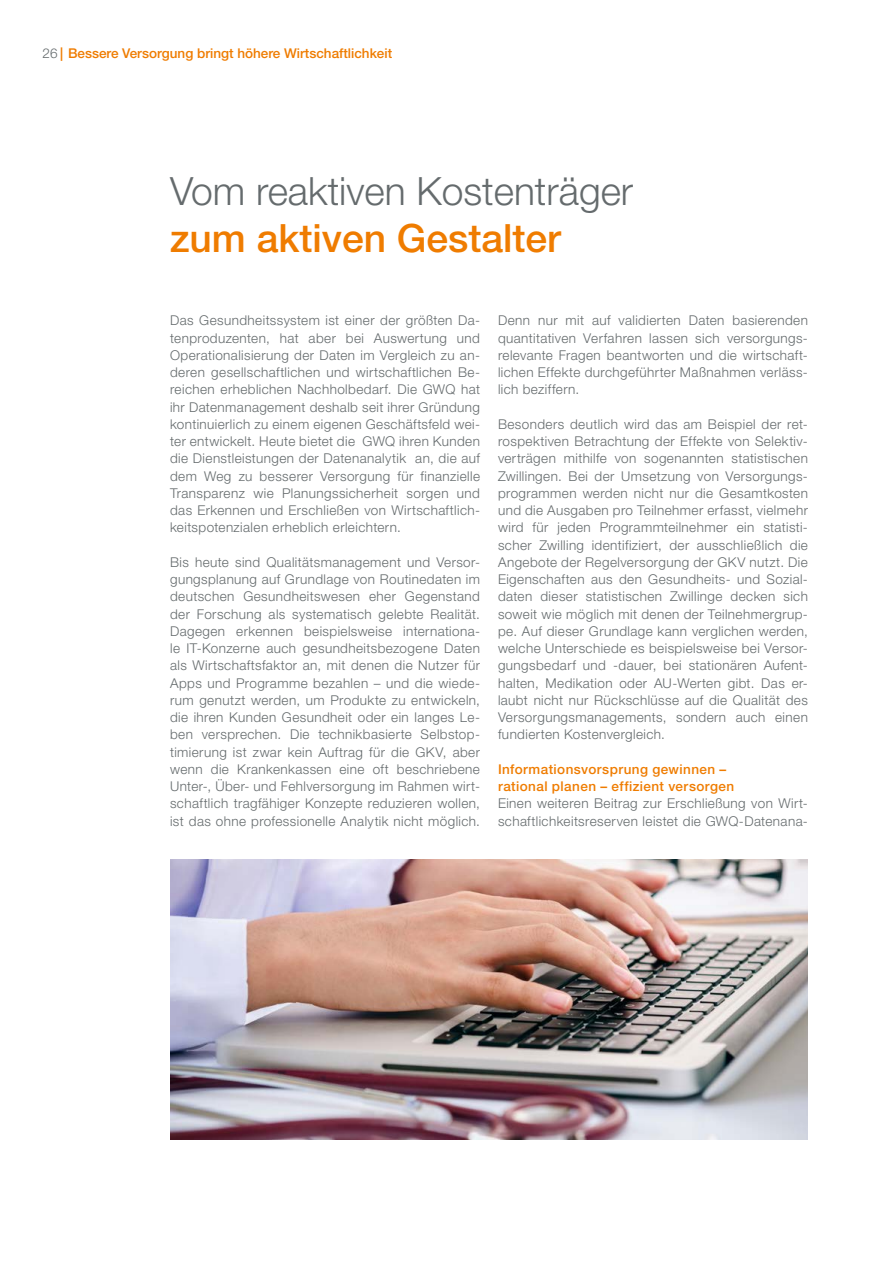
<style>
.page{position:relative;width:893px;height:1263px;background:#fff}
.page>*{position:absolute;margin:0;border:0;box-sizing:border-box;transform-origin:0 0}
.t1{font:300 39px "Helvetica Neue";color:#656b6d}
.t2{font:500 39px "Helvetica Neue";color:#ef7c00}
.t3{font:300 13.5px/17.2px "Helvetica Neue";letter-spacing:.03em;color:#656b6d;text-align:justify}
.t4{font:500 13.5px "Helvetica Neue";letter-spacing:.025em;color:#ef7c00}
.t5{font:500 13.5px "Helvetica Neue";color:#ef7c00}
.s1{font-weight:300;color:#656b6d}
</style>
<div class="page">
<img style="left:170px;top:859px;width:638px;height:281px">
<p class="t5" style="left:43px;top:45px;width:351px"><span class="s1">26</span> | Bessere Versorgung bringt höhere Wirtschaftlichkeit</p>
<p class="t1" style="left:170px;top:167px;width:465px">Vom reaktiven Kostenträger</p>
<p class="t2" style="left:170px;top:215px;width:392px">zum aktiven Gestalter</p>
<p class="t3" style="left:170px;top:312px;width:311px">Das Gesundheitssystem ist einer der größten Da&shy;tenproduzenten, hat aber bei Auswertung und Operationalisierung der Daten im Vergleich zu an&shy;deren gesellschaftlichen und wirtschaftlichen Be&shy;reichen erheblichen Nachholbedarf. Die GWQ hat ihr Datenmanagement deshalb seit ihrer Gründung kontinuierlich zu einem eigenen Geschäftsfeld wei&shy;ter entwickelt. Heute bietet die GWQ ihren Kunden die Dienstleistungen der Datenanalytik an, die auf dem Weg zu besserer Versorgung für finanzielle Transparenz wie Planungssicherheit sorgen und das Erkennen und Erschließen von Wirtschaftlich&shy;keitspotenzialen erheblich erleichtern.</p>
<p class="t3" style="left:170px;top:553px;width:311px">Bis heute sind Qualitätsmanagement und Versor&shy;gungsplanung auf Grundlage von Routinedaten im deutschen Gesundheitswesen eher Gegenstand der Forschung als systematisch gelebte Realität.<br>Dagegen erkennen beispielsweise internationa&shy;le IT-Konzerne auch gesundheitsbezogene Daten als Wirtschaftsfaktor an, mit denen die Nutzer für Apps und Programme bezahlen – und die wiede&shy;rum genutzt werden, um Produkte zu entwickeln, die ihren Kunden Gesundheit oder ein langes Le&shy;ben versprechen. Die technikbasierte Selbstop&shy;timierung ist zwar kein Auftrag für die GKV, aber wenn die Krankenkassen eine oft beschriebene Unter-, Über- und Fehlversorgung im Rahmen wirt&shy;schaftlich tragfähiger Konzepte reduzieren wollen, ist das ohne professionelle Analytik nicht möglich.</p>
<p class="t3" style="left:498px;top:312px;width:311px">Denn nur mit auf validierten Daten basierenden quantitativen Verfahren lassen sich versorgungs&shy;relevante Fragen beantworten und die wirtschaft&shy;lichen Effekte durchgeführter Maßnahmen verläss&shy;lich beziffern.</p>
<p class="t3" style="left:498px;top:415px;width:311px">Besonders deutlich wird das am Beispiel der ret&shy;rospektiven Betrachtung der Effekte von Selektiv&shy;verträgen mithilfe von sogenannten statistischen Zwillingen. Bei der Umsetzung von Versorgungs&shy;programmen werden nicht nur die Gesamtkosten und die Ausgaben pro Teilnehmer erfasst, vielmehr wird für jeden Programmteilnehmer ein statisti&shy;scher Zwilling identifiziert, der ausschließlich die Angebote der Regelversorgung der GKV nutzt. Die Eigenschaften aus den Gesundheits- und Sozial&shy;daten dieser statistischen Zwillinge decken sich soweit wie möglich mit denen der Teilnehmergrup&shy;pe. Auf dieser Grundlage kann verglichen werden, welche Unterschiede es beispielsweise bei Versor&shy;gungsbedarf und -dauer, bei stationären Aufent&shy;halten, Medikation oder AU-Werten gibt. Das er&shy;laubt nicht nur Rückschlüsse auf die Qualität des Versorgungsmanagements, sondern auch einen fundierten Kostenvergleich.</p>
<p class="t4" style="left:498px;top:761px;width:230px">Informationsvorsprung gewinnen –</p>
<p class="t4" style="left:498px;top:778px;width:238px">rational planen – effizient versorgen</p>
<p class="t3" style="left:498px;top:795px;width:311px">Einen weiteren Beitrag zur Erschließung von Wirt&shy;schaftlichkeitsreserven leistet die GWQ-Datenana-</p>
</div>
